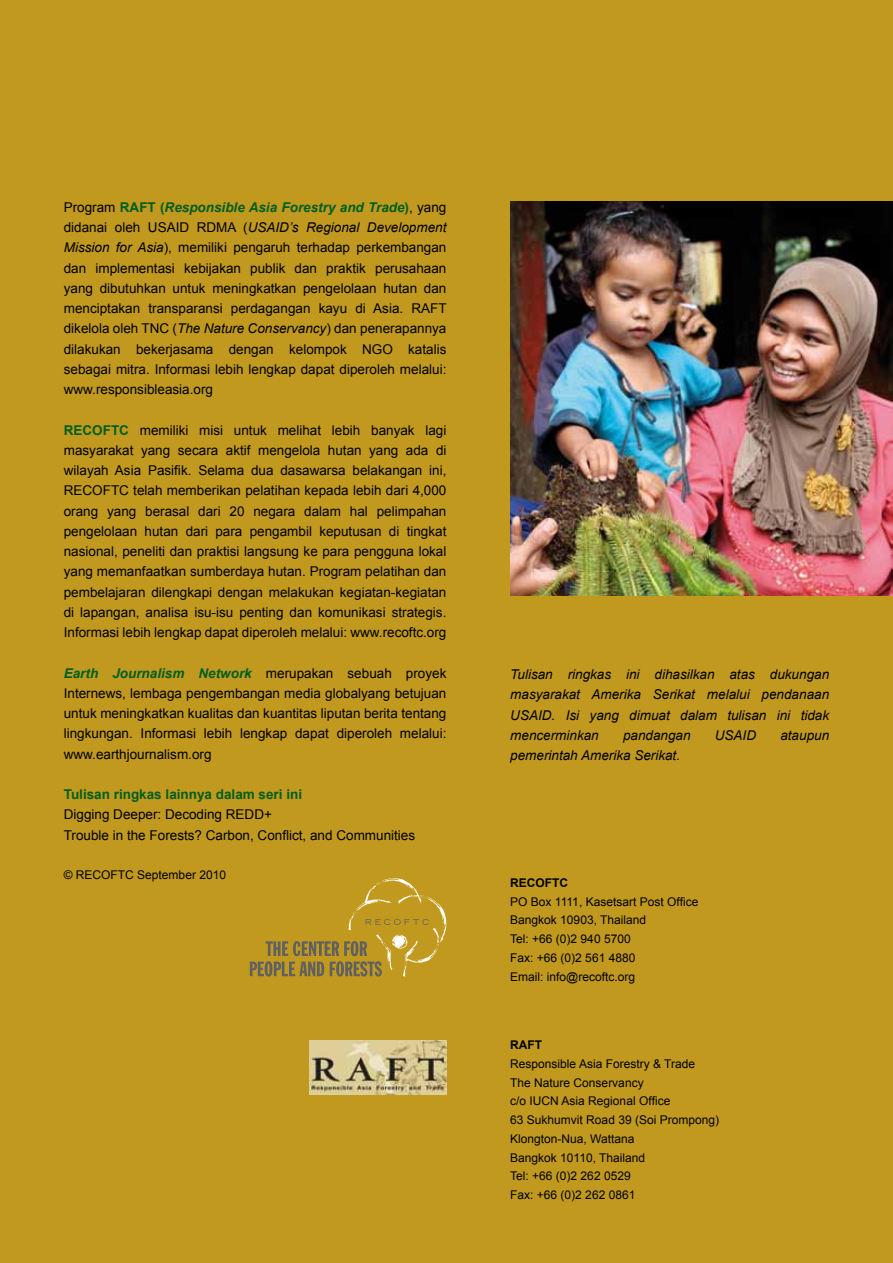
<style>
.page{position:relative;width:893px;height:1263px;background:#c1991e}
.page>*{position:absolute;margin:0;border:0;box-sizing:border-box;transform-origin:0 0}
.t1{font:13.5px/20.2px "Arial";color:#000;text-align:justify}
.t2{font:italic 13.5px/20.2px "Arial";color:#000;text-align:justify}
.t3{font:700 13.5px "Arial";color:#005e1d}
.t4{font:12px/18.8px "Arial";color:#000}
.t5{font:700 12px "Arial";color:#000}
.s1{font-weight:700;color:#005e1d}
.s2{font-weight:700;font-style:italic;color:#005e1d}
.s3{font-style:italic}
</style>
<div class="page">
<img style="left:510px;top:202px;width:383px;height:393px">
<svg style="left:250px;top:878px;width:196px;height:98px"></svg>
<img style="left:309px;top:1040px;width:137px;height:54px">
<p class="t1" style="left:64px;top:197px;width:384px">Program <span class="s1">RAFT (</span><span class="s2">Responsible Asia Forestry and Trade</span><span class="s1">)</span>, yang didanai oleh USAID RDMA (<span class="s3">USAID’s Regional Development Mission for Asia</span>), memiliki pengaruh terhadap perkembangan dan implementasi kebijakan publik dan praktik perusahaan yang dibutuhkan untuk meningkatkan pengelolaan hutan dan menciptakan transparansi perdagangan kayu di Asia. RAFT dikelola oleh TNC (<span class="s3">The Nature Conservancy</span>) dan penerapannya dilakukan bekerjasama dengan kelompok NGO katalis sebagai mitra. Informasi lebih lengkap dapat diperoleh melalui: www.responsibleasia.org</p>
<p class="t1" style="left:64px;top:420px;width:384px"><span class="s1">RECOFTC</span> memiliki misi untuk melihat lebih banyak lagi masyarakat yang secara aktif mengelola hutan yang ada di wilayah Asia Pasifik. Selama dua dasawarsa belakangan ini, RECOFTC telah memberikan pelatihan kepada lebih dari 4,000 orang yang berasal dari 20 negara dalam hal pelimpahan pengelolaan hutan dari para pengambil keputusan di tingkat nasional, peneliti dan praktisi langsung ke para pengguna lokal yang memanfaatkan sumberdaya hutan. Program pelatihan dan pembelajaran dilengkapi dengan melakukan kegiatan-kegiatan di lapangan, analisa isu-isu penting dan komunikasi strategis.<br>Informasi lebih lengkap dapat diperoleh melalui: www.recoftc.org</p>
<p class="t1" style="left:64px;top:663px;width:384px"><span class="s2">Earth Journalism Network</span> merupakan sebuah proyek Internews, lembaga pengembangan media globalyang betujuan untuk meningkatkan kualitas dan kuantitas liputan berita tentang lingkungan. Informasi lebih lengkap dapat diperoleh melalui: www.earthjournalism.org</p>
<p class="t3" style="left:64px;top:785px;width:240px">Tulisan ringkas lainnya dalam seri ini</p>
<p class="t1" style="left:64px;top:805px;width:353px">Digging Deeper: Decoding REDD+<br>Trouble in the Forests? Carbon, Conflict, and Communities</p>
<p class="t4" style="left:64px;top:865px;width:164px">© RECOFTC September 2010</p>
<p class="t2" style="left:510px;top:664px;width:320px">Tulisan ringkas ini dihasilkan atas dukungan masyarakat Amerika Serikat melalui pendanaan USAID. Isi yang dimuat dalam tulisan ini tidak mencerminkan</p>
<p class="t2" style="left:623px;top:725px;width:69px">pandangan</p>
<p class="t2" style="left:715px;top:725px;width:43px">USAID</p>
<p class="t2" style="left:780px;top:725px;width:50px">ataupun</p>
<p class="t2" style="left:510px;top:745px;width:171px">pemerintah Amerika Serikat.</p>
<p class="t5" style="left:510px;top:875px;width:59px">RECOFTC</p>
<p class="t4" style="left:510px;top:892px;width:190px">PO Box 1111, Kasetsart Post Office<br>Bangkok 10903, Thailand<br>Tel: +66 (0)2 940 5700<br>Fax: +66 (0)2 561 4880<br>Email: info@recoftc.org</p>
<p class="t5" style="left:510px;top:1037px;width:33px">RAFT</p>
<p class="t4" style="left:510px;top:1054px;width:210px">Responsible Asia Forestry &amp; Trade<br>The Nature Conservancy<br>c/o IUCN Asia Regional Office<br>63 Sukhumvit Road 39 (Soi Prompong)<br>Klongton-Nua, Wattana<br>Bangkok 10110, Thailand<br>Tel: +66 (0)2 262 0529<br>Fax: +66 (0)2 262 0861</p>
</div>
